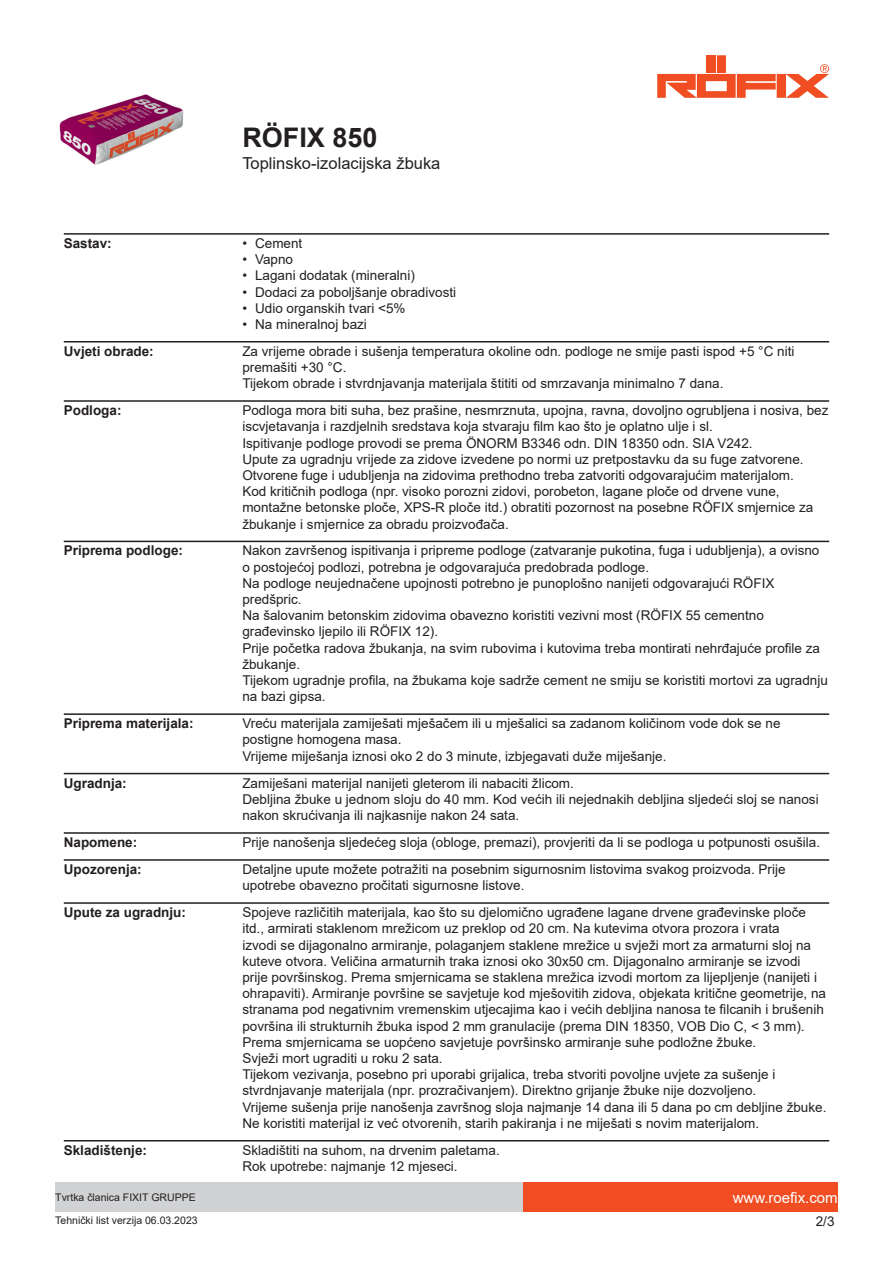
<style>
.page{position:relative;width:893px;height:1263px;background:#fff}
.page>*{position:absolute;margin:0;border:0;box-sizing:border-box;transform-origin:0 0}
.t1{font:700 27px "Arial";color:#231f20}
.t2{font:16.5px "Arial";color:#231f20}
.t3{font:15px "Arial";color:#fff}
.t4{font:13.5px/16.2px "Arial";color:#231f20}
.t5{font:700 13.5px "Arial";color:#231f20}
.t6{font:10.5px "Arial";color:#231f20}
</style>
<div class="page">
<img style="left:59px;top:95px;width:125px;height:70px">
<div style="left:717px;top:55px;width:9px;height:18px;background:#f04d22"></div>
<div style="left:707px;top:55px;width:9px;height:18px;background:#f04d22"></div>
<svg style="left:657px;top:64px;width:172px;height:34px"></svg>
<div style="left:523px;top:1182px;width:315px;height:30px;background:#f04d22"></div>
<div style="left:55px;top:1182px;width:468px;height:30px;background:#d1d2d4"></div>
<hr style="left:64px;top:233px;width:765px;height:2px;background:#231f20">
<hr style="left:64px;top:341px;width:765px;height:1px;background:#231f20">
<hr style="left:64px;top:400px;width:765px;height:2px;background:#231f20">
<hr style="left:64px;top:541px;width:765px;height:1px;background:#231f20">
<hr style="left:64px;top:713px;width:765px;height:2px;background:#231f20">
<hr style="left:64px;top:773px;width:765px;height:1px;background:#231f20">
<hr style="left:64px;top:832px;width:765px;height:2px;background:#231f20">
<hr style="left:64px;top:859px;width:765px;height:2px;background:#231f20">
<hr style="left:64px;top:902px;width:765px;height:2px;background:#231f20">
<hr style="left:64px;top:1140px;width:765px;height:1px;background:#231f20">
<h1 class="t1" style="left:242px;top:119px;width:137px">RÖFIX 850</h1>
<p class="t2" style="left:242px;top:152px;width:200px">Toplinsko-izolacijska žbuka</p>
<p class="t5" style="left:64px;top:234px;width:50px">Sastav:</p>
<p class="t4" style="left:242px;top:235px;width:62px">• Cement</p>
<p class="t4" style="left:242px;top:251px;width:52px">• Vapno</p>
<p class="t4" style="left:242px;top:267px;width:174px">• Lagani dodatak (mineralni)</p>
<p class="t4" style="left:242px;top:284px;width:215px">• Dodaci za poboljšanje obradivosti</p>
<p class="t4" style="left:242px;top:300px;width:165px">• Udio organskih tvari &lt;5%</p>
<p class="t4" style="left:242px;top:316px;width:126px">• Na mineralnoj bazi</p>
<p class="t5" style="left:64px;top:342px;width:92px">Uvjeti obrade:</p>
<p class="t4" style="left:242px;top:343px;width:554px">Za vrijeme obrade i sušenja temperatura okoline odn. podloge ne smije pasti ispod +5 °C niti premašiti +30 °C.<br>Tijekom obrade i stvrdnjavanja materijala štititi od smrzavanja minimalno 7 dana.</p>
<p class="t5" style="left:64px;top:401px;width:59px">Podloga:</p>
<p class="t4" style="left:242px;top:402px;width:588px">Podloga mora biti suha, bez prašine, nesmrznuta, upojna, ravna, dovoljno ogrubljena i nosiva, bez iscvjetavanja i razdjelnih sredstava koja stvaraju film kao što je oplatno ulje i sl.<br>Ispitivanje podloge provodi se prema ÖNORM B3346 odn. DIN 18350 odn. SIA V242.<br>Upute za ugradnju vrijede za zidove izvedene po normi uz pretpostavku da su fuge zatvorene.<br>Otvorene fuge i udubljenja na zidovima prethodno treba zatvoriti odgovarajućim materijalom.<br>Kod kritičnih podloga (npr. visoko porozni zidovi, porobeton, lagane ploče od drvene vune, montažne betonske ploče, XPS-R ploče itd.) obratiti pozornost na posebne RÖFIX smjernice za žbukanje i smjernice za obradu proizvođača.</p>
<p class="t5" style="left:64px;top:541px;width:121px">Priprema podloge:</p>
<p class="t4" style="left:242px;top:542px;width:587px">Nakon završenog ispitivanja i pripreme podloge (zatvaranje pukotina, fuga i udubljenja), a ovisno o postojećoj podlozi, potrebna je odgovarajuća predobrada podloge.<br>Na podloge neujednačene upojnosti potrebno je punoplošno nanijeti odgovarajući RÖFIX predšpric.<br>Na šalovanim betonskim zidovima obavezno koristiti vezivni most (RÖFIX 55 cementno građevinsko ljepilo ili RÖFIX 12).<br>Prije početka radova žbukanja, na svim rubovima i kutovima treba montirati nehrđajuće profile za žbukanje.<br>Tijekom ugradnje profila, na žbukama koje sadrže cement ne smiju se koristiti mortovi za ugradnju na bazi gipsa.</p>
<p class="t5" style="left:64px;top:714px;width:131px">Priprema materijala:</p>
<p class="t4" style="left:242px;top:715px;width:540px">Vreću materijala zamiješati mješačem ili u mješalici sa zadanom količinom vode dok se ne postigne homogena masa.<br>Vrijeme miješanja iznosi oko 2 do 3 minute, izbjegavati duže miješanje.</p>
<p class="t5" style="left:64px;top:773px;width:65px">Ugradnja:</p>
<p class="t4" style="left:242px;top:775px;width:578px">Zamiješani materijal nanijeti gleterom ili nabaciti žlicom.<br>Debljina žbuke u jednom sloju do 40 mm. Kod većih ili nejednakih debljina sljedeći sloj se nanosi nakon skrućivanja ili najkasnije nakon 24 sata.</p>
<p class="t5" style="left:64px;top:833px;width:75px">Napomene:</p>
<p class="t4" style="left:242px;top:834px;width:579px">Prije nanošenja sljedećeg sloja (obloge, premazi), provjeriti da li se podloga u potpunosti osušila.</p>
<p class="t5" style="left:64px;top:860px;width:80px">Upozorenja:</p>
<p class="t4" style="left:242px;top:861px;width:545px">Detaljne upute možete potražiti na posebnim sigurnosnim listovima svakog proizvoda. Prije upotrebe obavezno pročitati sigurnosne listove.</p>
<p class="t5" style="left:64px;top:903px;width:124px">Upute za ugradnju:</p>
<p class="t4" style="left:242px;top:904px;width:586px">Spojeve različitih materijala, kao što su djelomično ugrađene lagane drvene građevinske ploče itd., armirati staklenom mrežicom uz preklop od 20 cm. Na kutevima otvora prozora i vrata<br>izvodi se dijagonalno armiranje, polaganjem staklene mrežice u svježi mort za armaturni sloj na kuteve otvora. Veličina armaturnih traka iznosi oko 30x50 cm. Dijagonalno armiranje se izvodi prije površinskog. Prema smjernicama se staklena mrežica izvodi mortom za lijepljenje (nanijeti i ohrapaviti). Armiranje površine se savjetuje kod mješovitih zidova, objekata kritične geometrije, na stranama pod negativnim vremenskim utjecajima kao i većih debljina nanosa te filcanih i brušenih površina ili strukturnih žbuka ispod 2 mm granulacije (prema DIN 18350, VOB Dio C, &lt; 3 mm).<br>Prema smjernicama se uopćeno savjetuje površinsko armiranje suhe podložne žbuke.<br>Svježi mort ugraditi u roku 2 sata.<br>Tijekom vezivanja, posebno pri uporabi grijalica, treba stvoriti povoljne uvjete za sušenje i stvrdnjavanje materijala (npr. prozračivanjem). Direktno grijanje žbuke nije dozvoljeno.<br>Vrijeme sušenja prije nanošenja završnog sloja najmanje 14 dana ili 5 dana po cm debljine žbuke.<br>Ne koristiti materijal iz već otvorenih, starih pakiranja i ne miješati s novim materijalom.</p>
<p class="t5" style="left:64px;top:1140px;width:85px">Skladištenje:</p>
<p class="t4" style="left:242px;top:1142px;width:259px">Skladištiti na suhom, na drvenim paletama.<br>Rok upotrebe: najmanje 12 mjeseci.</p>
<p class="t6" style="left:55px;top:1190px;width:142px">Tvrtka članica FIXIT GRUPPE</p>
<p class="t3" style="left:733px;top:1187px;width:107px">www.roefix.com</p>
<p class="t6" style="left:55px;top:1213px;width:144px">Tehnički list verzija 06.03.2023</p>
<p class="t4" style="left:816px;top:1213px;width:20px">2/3</p>
</div>
